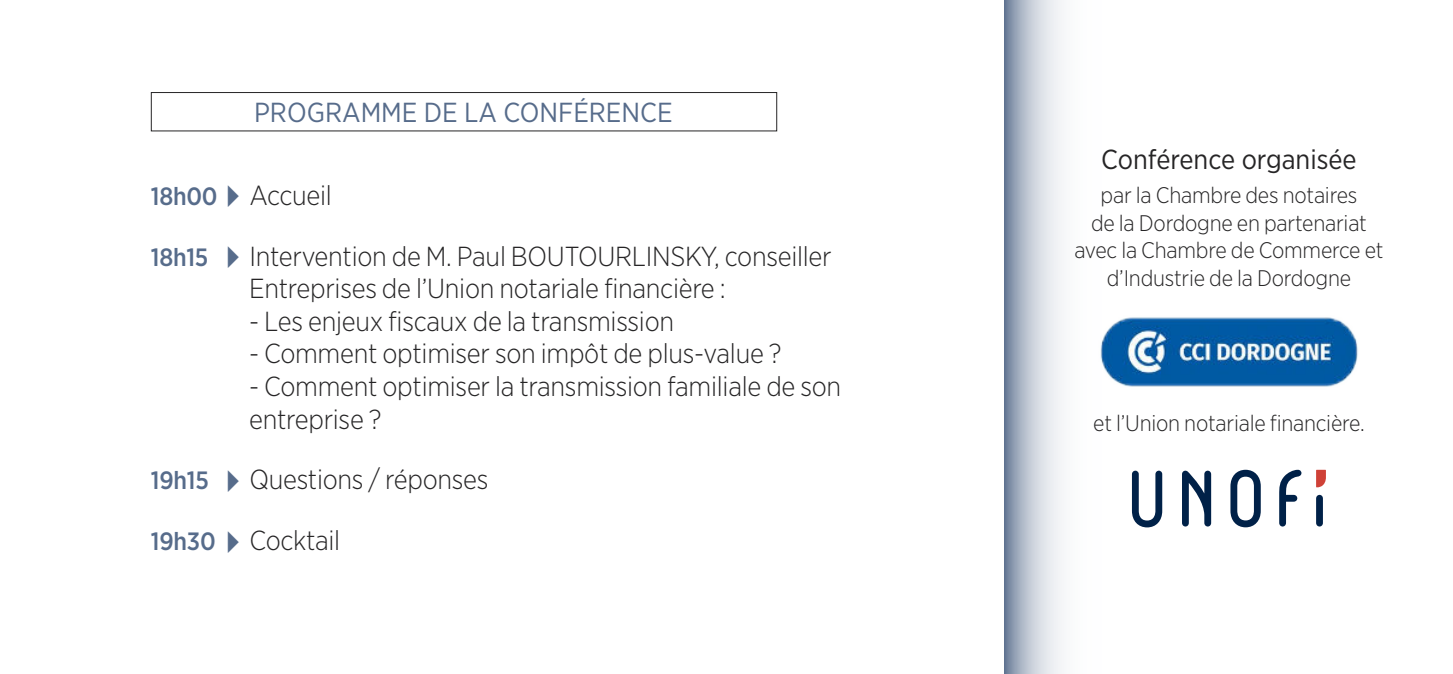
<style>
.page{position:relative;width:1453px;height:674px;background:#fff}
.page>*{position:absolute;margin:0;border:0;box-sizing:border-box;transform-origin:0 0}
.t1{font:300 27.5px/32.5px "Gotham Narrow";letter-spacing:-.01em;color:#262526}
.t2{font:27.5px "Gotham Narrow";color:#576c8b}
.t3{font:27.5px "Gotham Narrow";color:#262526}
.t4{font:500 25px "Gotham Narrow";letter-spacing:-.01em;color:#576c8b}
.t5{font:300 22.5px/27.5px "Gotham Narrow";letter-spacing:-.01em;color:#262526;text-align:center}
.s1{font-weight:500;font-size:25px;color:#576c8b}
</style>
<div class="page">
<svg style="left:1005px;top:0;width:127px;height:673px"></svg>
<div style="left:151px;top:92px;width:626px;height:39px;border:1px solid #262526"></div>
<img style="left:1084px;top:313px;width:274px;height:78px">
<svg style="left:1132px;top:469px;width:194px;height:58px"></svg>
<p class="t2" style="left:254px;top:98px;width:420px">PROGRAMME DE LA CONFÉRENCE</p>
<p class="t1" style="left:151px;top:179px;width:182px"><span class="s1">18h00</span> Accueil</p>
<p class="t4" style="left:151px;top:243px;width:59px">18h15</p>
<p class="t1" style="left:249px;top:240px;width:584px">Intervention de M. Paul BOUTOURLINSKY, conseiller<br>Entreprises de l’Union notariale financière :</p>
<p class="t1" style="left:249px;top:305px;width:426px">- Les enjeux fiscaux de la transmission</p>
<p class="t1" style="left:249px;top:338px;width:534px">- Comment optimiser son impôt de plus-value ?</p>
<p class="t1" style="left:249px;top:370px;width:594px">- Comment optimiser la transmission familiale de son entreprise ?</p>
<p class="t4" style="left:151px;top:467px;width:59px">19h15</p>
<p class="t1" style="left:249px;top:463px;width:241px">Questions / réponses</p>
<p class="t1" style="left:151px;top:524px;width:191px"><span class="s1">19h30</span> Cocktail</p>
<p class="t3" style="left:1101px;top:144px;width:257px">Conférence organisée</p>
<p class="t5" style="left:1074px;top:182px;width:311px">par la Chambre des notaires<br>de la Dordogne en partenariat avec la Chambre de Commerce et d’Industrie de la Dordogne</p>
<p class="t5" style="left:1093px;top:409px;width:273px">et l’Union notariale financière.</p>
</div>
